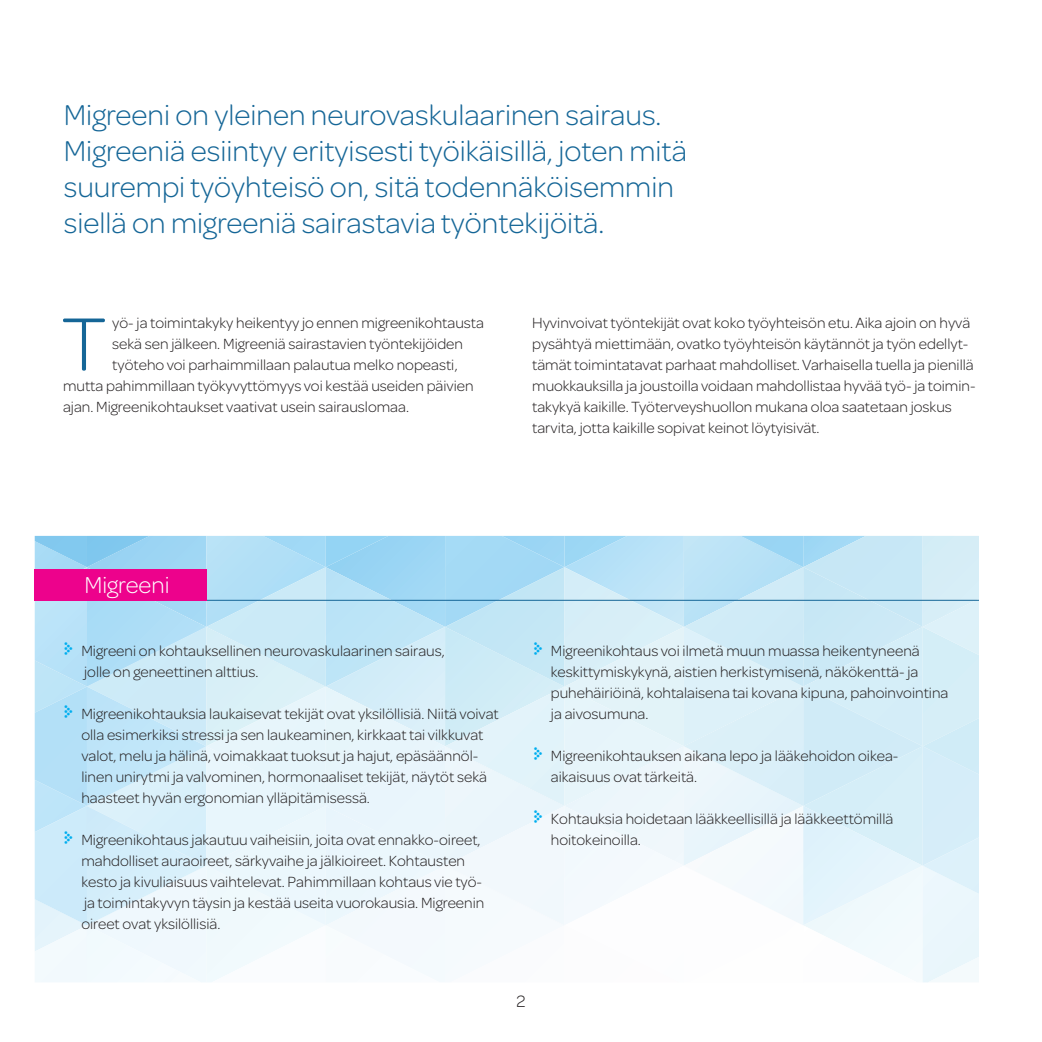
<style>
.page{position:relative;width:1042px;height:1042px;background:#fff}
.page>*{position:absolute;margin:0;border:0;box-sizing:border-box;transform-origin:0 0}
.Leipis{font:300 80.15px "Omnes";color:#156697}
.Leipis-2{font:300 30.62px/36.1px "Omnes";color:#156697}
.Väliotsikko_1{font:300 24.5px "Omnes";color:#fff}
.t1{font:300 17.5px "Omnes";color:#231f20}
.Leipis-3{font:300 15.75px/21px "Omnes";color:#231f20}
.s1{font-family:"Simple Direction Arrows";font-weight:400;font-size:21px;color:#00aeef}
</style>
<div class="page">
<svg style="left:35px;top:536px;width:944px;height:446px"></svg>
<hr style="left:63px;top:600px;width:916px;height:1px;background:#156697">
<div style="left:35px;top:569px;width:172px;height:32px;background:#ed028c"></div>
<p class="Leipis-2" style="left:64px;top:95px;width:625px">Migreeni on yleinen neurovaskulaarinen sairaus.<br>Migreeniä esiintyy erityisesti työikäisillä, joten mitä suurempi työyhteisö on, sitä todennäköisemmin siellä on migreeniä sairastavia työntekijöitä.</p>
<p class="Leipis" style="left:61px;top:291px;width:47px">T</p>
<p class="Leipis-3" style="left:112px;top:312px;width:373px">yö- ja toimintakyky heikentyy jo ennen migreenikohtausta</p>
<p class="Leipis-3" style="left:112px;top:333px;width:352px">sekä sen jälkeen. Migreeniä sairastavien työntekijöiden</p>
<p class="Leipis-3" style="left:112px;top:354px;width:347px">työteho voi parhaimmillaan palautua melko nopeasti,</p>
<p class="Leipis-3" style="left:63px;top:375px;width:412px">mutta pahimmillaan työkyvyttömyys voi kestää useiden päivien</p>
<p class="Leipis-3" style="left:63px;top:396px;width:348px">ajan. Migreenikohtaukset vaativat usein sairauslomaa.</p>
<p class="Leipis-3" style="left:532px;top:312px;width:445px">Hyvinvoivat työntekijät ovat koko työyhteisön etu. Aika ajoin on hyvä pysähtyä miettimään, ovatko työyhteisön käytännöt ja työn edellyt&shy;tämät toimintatavat parhaat mahdolliset. Varhaisella tuella ja pienillä muokkauksilla ja joustoilla voidaan mahdollistaa hyvää työ- ja toimin&shy;takykyä kaikille. Työterveyshuollon mukana oloa saatetaan joskus tarvita, jotta kaikille sopivat keinot löytyisivät.</p>
<p class="Väliotsikko_1" style="left:84px;top:569px;width:87px">Migreeni</p>
<p class="Leipis-3" style="left:64px;top:639px;width:382px"><span class="s1">w</span> Migreeni on kohtauksellinen neurovaskulaarinen sairaus,</p>
<p class="Leipis-3" style="left:84px;top:660px;width:176px">jolle on geneettinen alttius.</p>
<p class="Leipis-3" style="left:64px;top:702px;width:436px"><span class="s1">w</span> Migreenikohtauksia laukaisevat tekijät ovat yksilöllisiä. Niitä voivat</p>
<p class="Leipis-3" style="left:81px;top:723px;width:403px">olla esimerkiksi stressi ja sen laukeaminen, kirkkaat tai vilkkuvat</p>
<p class="Leipis-3" style="left:81px;top:744px;width:398px">valot, melu ja hälinä, voimakkaat tuoksut ja hajut, epäsäännöl-</p>
<p class="Leipis-3" style="left:81px;top:765px;width:407px">linen unirytmi ja valvominen, hormonaaliset tekijät, näytöt sekä</p>
<p class="Leipis-3" style="left:81px;top:786px;width:290px">haasteet hyvän ergonomian ylläpitämisessä.</p>
<p class="Leipis-3" style="left:64px;top:828px;width:418px"><span class="s1">w</span> Migreenikohtaus jakautuu vaiheisiin, joita ovat ennakko-oireet,</p>
<p class="Leipis-3" style="left:81px;top:849px;width:385px">mahdolliset auraoireet, särkyvaihe ja jälkioireet. Kohtausten</p>
<p class="Leipis-3" style="left:81px;top:870px;width:402px">kesto ja kivuliaisuus vaihtelevat. Pahimmillaan kohtaus vie työ-</p>
<p class="Leipis-3" style="left:84px;top:891px;width:402px">ja toimintakyvyn täysin ja kestää useita vuorokausia. Migreenin</p>
<p class="Leipis-3" style="left:81px;top:912px;width:140px">oireet ovat yksilöllisiä.</p>
<p class="Leipis-3" style="left:533px;top:639px;width:388px"><span class="s1">w</span> Migreenikohtaus voi ilmetä muun muassa heikentyneenä</p>
<p class="Leipis-3" style="left:551px;top:660px;width:369px">keskittymiskykynä, aistien herkistymisenä, näkökenttä- ja</p>
<p class="Leipis-3" style="left:551px;top:681px;width:399px">puhehäiriöinä, kohtalaisena tai kovana kipuna, pahoinvointina</p>
<p class="Leipis-3" style="left:551px;top:702px;width:99px">ja aivosumuna.</p>
<p class="Leipis-3" style="left:533px;top:744px;width:367px"><span class="s1">w</span> Migreenikohtauksen aikana lepo ja lääkehoidon oikea-</p>
<p class="Leipis-3" style="left:551px;top:765px;width:148px">aikaisuus ovat tärkeitä.</p>
<p class="Leipis-3" style="left:533px;top:807px;width:361px"><span class="s1">w</span> Kohtauksia hoidetaan lääkkeellisillä ja lääkkeettömillä</p>
<p class="Leipis-3" style="left:551px;top:828px;width:92px">hoitokeinoilla.</p>
<p class="t1" style="left:516px;top:989px;width:10px">2</p>
</div>
